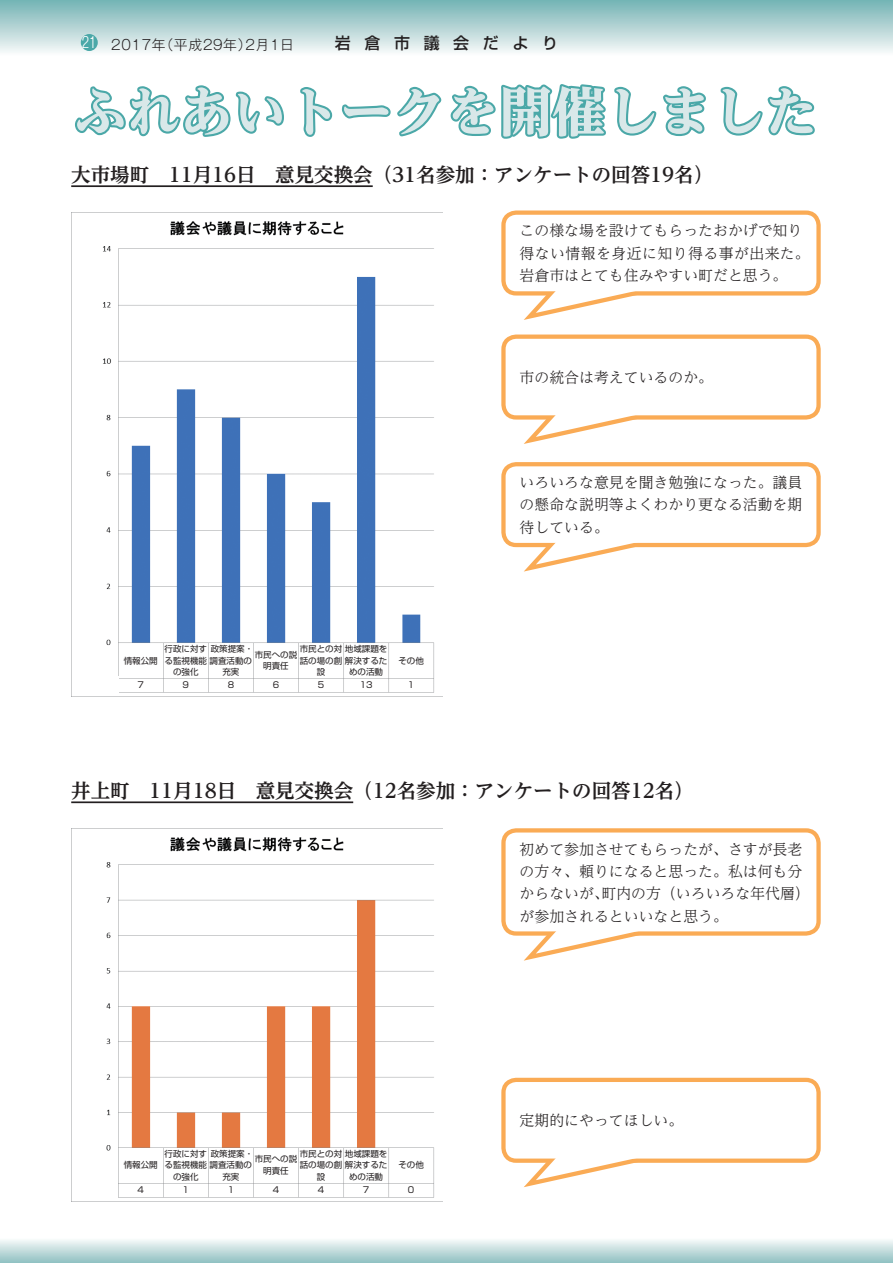
<style>
.page{position:relative;width:893px;height:1263px;background:#fff}
.page>*{position:absolute;margin:0;border:0;box-sizing:border-box;transform-origin:0 0}
.t1{font:800 53.1px "UD Reimin Pro";color:#d9e8e9}
.t2{font:700 19.5px "UD Reimin Pr 6";color:#231f20}
.t3{font:500 15.9px "Shin Go Pro";letter-spacing:.855em;color:#231f20}
.t4{font:300 14.85px/22.4px "UD Reimin Pro";color:#231f20}
.t5{font:300 13.8px "Gothic MB101 Pro";letter-spacing:.05em;color:#231f20}
.t6{font:8.55px/11.7px "Shin Go Pro";color:#231f20;text-align:center}
.s1{font-size:14.85px;color:#fff}
</style>
<div class="page">
<div style="left:0;top:0;width:893px;height:55px;background:linear-gradient(to bottom,#73b2b3,#f9f9fa)"></div>
<div style="left:0;top:1237px;width:893px;height:26px;background:linear-gradient(to bottom,#fffefe,#94c2c4)"></div>
<div style="left:81px;top:34px;width:17px;height:17px;background:#4ba8a8;border-radius:50%"></div>
<svg style="left:75px;top:85px;width:209px;height:52px"></svg>
<svg style="left:297px;top:84px;width:409px;height:104px"></svg>
<svg style="left:720px;top:86px;width:95px;height:50px"></svg>
<hr style="left:71px;top:185px;width:302px;height:2px;background:#231f20">
<hr style="left:71px;top:801px;width:282px;height:2px;background:#231f20">
<div style="left:501px;top:210px;width:320px;height:86px;border:4px solid #faab55;border-radius:13px"></div>
<svg style="left:511px;top:290px;width:147px;height:30px"></svg>
<div style="left:501px;top:334px;width:320px;height:86px;border:4px solid #faab55;border-radius:13px"></div>
<svg style="left:511px;top:414px;width:147px;height:30px"></svg>
<div style="left:501px;top:462px;width:320px;height:85px;border:4px solid #faab55;border-radius:13px"></div>
<svg style="left:511px;top:542px;width:147px;height:30px"></svg>
<div style="left:501px;top:1078px;width:320px;height:85px;border:4px solid #faab55;border-radius:13px"></div>
<svg style="left:511px;top:1157px;width:147px;height:30px"></svg>
<img style="left:71px;top:828px;width:372px;height:373px">
<img style="left:71px;top:213px;width:372px;height:484px">
<div style="left:501px;top:828px;width:320px;height:108px;border:4px solid #faab55;border-radius:13px"></div>
<svg style="left:511px;top:930px;width:147px;height:31px"></svg>
<div style="left:123px;top:651px;width:36px;height:17px;background:#fff"></div>
<div style="left:123px;top:1155px;width:36px;height:18px;background:#fff"></div>
<div style="left:393px;top:652px;width:36px;height:17px;background:#fff"></div>
<div style="left:393px;top:1156px;width:36px;height:18px;background:#fff"></div>
<div style="left:393px;top:681px;width:36px;height:10px;background:#fff"></div>
<div style="left:393px;top:1186px;width:36px;height:10px;background:#fff"></div>
<div style="left:350px;top:680px;width:36px;height:10px;background:#fff"></div>
<div style="left:350px;top:1185px;width:36px;height:10px;background:#fff"></div>
<div style="left:304px;top:680px;width:36px;height:10px;background:#fff"></div>
<div style="left:304px;top:1185px;width:36px;height:10px;background:#fff"></div>
<div style="left:259px;top:680px;width:36px;height:10px;background:#fff"></div>
<div style="left:259px;top:1185px;width:36px;height:10px;background:#fff"></div>
<div style="left:216px;top:680px;width:36px;height:10px;background:#fff"></div>
<div style="left:216px;top:1185px;width:36px;height:10px;background:#fff"></div>
<div style="left:170px;top:680px;width:36px;height:10px;background:#fff"></div>
<div style="left:170px;top:1184px;width:36px;height:10px;background:#fff"></div>
<div style="left:124px;top:680px;width:36px;height:10px;background:#fff"></div>
<div style="left:124px;top:1184px;width:36px;height:10px;background:#fff"></div>
<div style="left:83px;top:676px;width:35px;height:17px;background:#fff"></div>
<div style="left:82px;top:1182px;width:36px;height:16px;background:#fff"></div>
<div style="left:165px;top:644px;width:42px;height:33px;background:#fff"></div>
<div style="left:165px;top:1149px;width:42px;height:33px;background:#fff"></div>
<div style="left:209px;top:644px;width:43px;height:33px;background:#fff"></div>
<div style="left:209px;top:1149px;width:43px;height:33px;background:#fff"></div>
<div style="left:254px;top:644px;width:43px;height:33px;background:#fff"></div>
<div style="left:254px;top:1149px;width:43px;height:33px;background:#fff"></div>
<div style="left:300px;top:644px;width:42px;height:33px;background:#fff"></div>
<div style="left:300px;top:1149px;width:42px;height:33px;background:#fff"></div>
<div style="left:345px;top:644px;width:43px;height:33px;background:#fff"></div>
<div style="left:345px;top:1149px;width:43px;height:33px;background:#fff"></div>
<p class="t5" style="left:82px;top:33px;width:214px"><span class="s1">21</span> 2017年（平成29年）2月1日</p>
<p class="t3" style="left:335px;top:30px;width:225px">岩倉市議会だより</p>
<p class="t1" style="left:74px;top:68px;width:746px">ふれあいトークを開催しました</p>
<p class="t2" style="left:71px;top:159px;width:643px">大市場町　11月16日　意見交換会（31名参加：アンケートの回答19名）</p>
<p class="t4" style="left:520px;top:219px;width:292px">この様な場を設けてもらったおかげで知り得ない情報を身近に知り得る事が出来た。岩倉市はとても住みやすい町だと思う。</p>
<p class="t4" style="left:520px;top:365px;width:195px">市の統合は考えているのか。</p>
<p class="t6" style="left:165px;top:642px;width:90px">行政に対す政策提案・</p>
<p class="t6" style="left:165px;top:653px;width:89px">る監視機能調査活動の</p>
<p class="t6" style="left:173px;top:665px;width:27px">の強化</p>
<p class="t6" style="left:222px;top:665px;width:19px">充実</p>
<p class="t6" style="left:300px;top:642px;width:89px">市民との対地域課題を</p>
<p class="t6" style="left:300px;top:653px;width:89px">話の場の創解決するた</p>
<p class="t6" style="left:317px;top:665px;width:10px">設</p>
<p class="t6" style="left:349px;top:665px;width:36px">めの活動</p>
<p class="t6" style="left:255px;top:647px;width:44px">市民への説明責任</p>
<p class="t6" style="left:124px;top:653px;width:36px">情報公開</p>
<p class="t6" style="left:398px;top:653px;width:27px">その他</p>
<p class="t6" style="left:138px;top:678px;width:8px">7</p>
<p class="t6" style="left:183px;top:678px;width:8px">9</p>
<p class="t6" style="left:228px;top:678px;width:8px">8</p>
<p class="t6" style="left:273px;top:678px;width:8px">6</p>
<p class="t6" style="left:318px;top:678px;width:8px">5</p>
<p class="t6" style="left:360px;top:678px;width:14px">13</p>
<p class="t6" style="left:408px;top:678px;width:8px">1</p>
<p class="t4" style="left:520px;top:471px;width:284px;text-align:justify">いろいろな意見を聞き勉強になった。議員の懸命な説明等よくわかり更なる活動を期待している。</p>
<p class="t2" style="left:71px;top:775px;width:624px">井上町　11月18日　意見交換会（12名参加：アンケートの回答12名）</p>
<p class="t4" style="left:520px;top:837px;width:292px">初めて参加させてもらったが、さすが長老の方々、頼りになると思った。私は何も分からないが、町内の方（いろいろな年代層）が参加されるといいなと思う。</p>
<p class="t6" style="left:165px;top:1146px;width:90px">行政に対す政策提案・</p>
<p class="t6" style="left:165px;top:1158px;width:89px">る監視機能調査活動の</p>
<p class="t6" style="left:173px;top:1170px;width:27px">の強化</p>
<p class="t6" style="left:222px;top:1170px;width:19px">充実</p>
<p class="t6" style="left:300px;top:1146px;width:89px">市民との対地域課題を</p>
<p class="t6" style="left:300px;top:1158px;width:89px">話の場の創解決するた</p>
<p class="t6" style="left:317px;top:1170px;width:10px">設</p>
<p class="t6" style="left:349px;top:1170px;width:36px">めの活動</p>
<p class="t6" style="left:255px;top:1152px;width:44px">市民への説明責任</p>
<p class="t6" style="left:124px;top:1158px;width:36px">情報公開</p>
<p class="t6" style="left:398px;top:1158px;width:27px">その他</p>
<p class="t6" style="left:138px;top:1183px;width:8px">4</p>
<p class="t6" style="left:183px;top:1183px;width:8px">1</p>
<p class="t6" style="left:228px;top:1183px;width:8px">1</p>
<p class="t6" style="left:273px;top:1183px;width:8px">4</p>
<p class="t6" style="left:318px;top:1183px;width:8px">4</p>
<p class="t6" style="left:363px;top:1183px;width:8px">7</p>
<p class="t6" style="left:408px;top:1183px;width:8px">0</p>
<p class="t4" style="left:520px;top:1108px;width:165px">定期的にやってほしい。</p>
</div>
